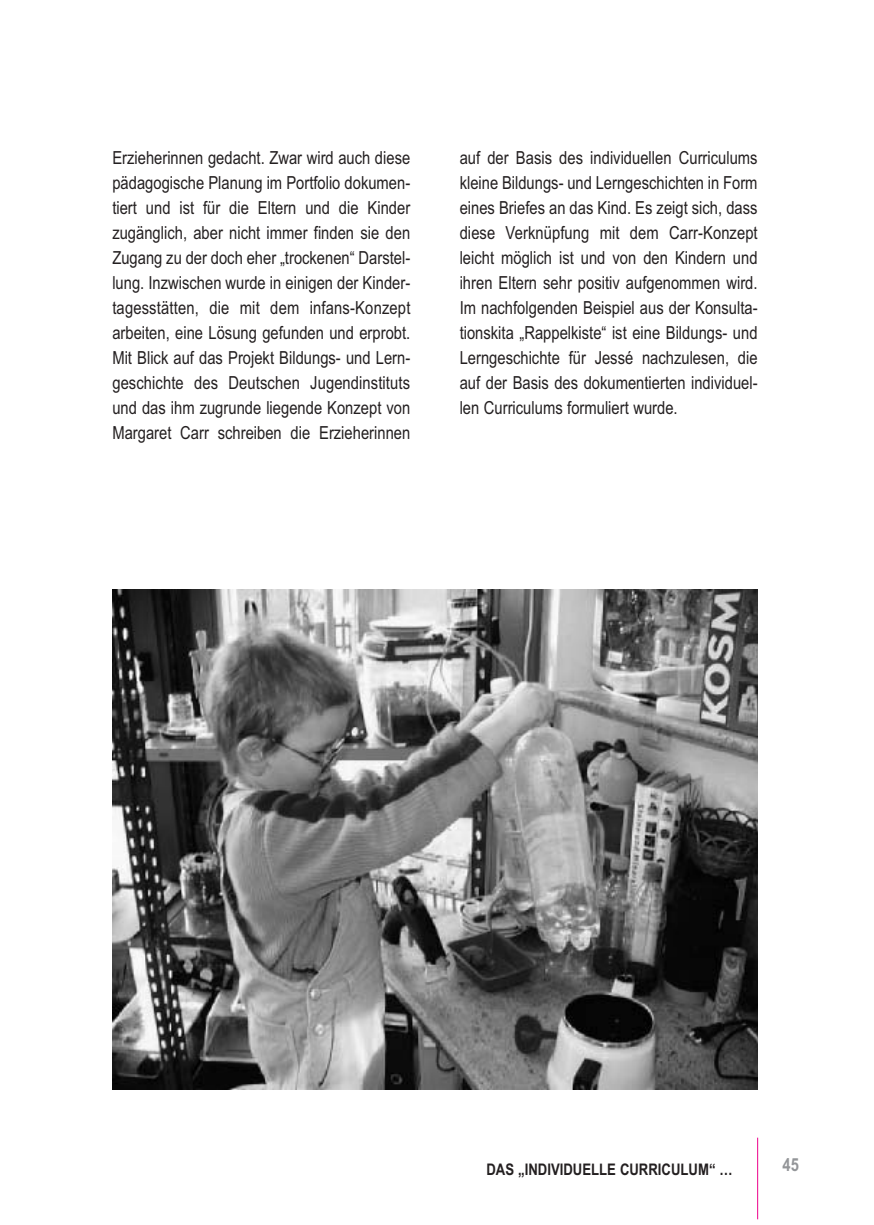
<style>
.page{position:relative;width:874px;height:1225px;background:#fff}
.page>*{position:absolute;margin:0;border:0;box-sizing:border-box;transform-origin:0 0}
.t1{font:18px/25px "Arial Narrow";color:#231f20;text-align:justify}
.t2{font:700 18px "Arial Narrow";color:#939598}
.t3{font:700 16px "Arial Narrow";color:#231f20}
</style>
<div class="page">
<hr style="left:756px;top:1137px;width:1px;height:82px;background:#ed028c">
<img style="left:112px;top:589px;width:645px;height:500px">
<p class="t1" style="left:112px;top:145px;width:299px">Erzieherinnen gedacht. Zwar wird auch diese pädagogische Planung im Portfolio dokumen&shy;tiert und ist für die Eltern und die Kinder zugänglich, aber nicht immer finden sie den Zugang zu der doch eher „trockenen“ Darstel&shy;lung. Inzwischen wurde in einigen der Kinder&shy;tagesstätten, die mit dem infans-Konzept arbeiten, eine Lösung gefunden und erprobt.<br>Mit Blick auf das Projekt Bildungs- und Lern&shy;geschichte des Deutschen Jugendinstituts und das ihm zugrunde liegende Konzept von Margaret Carr schreiben die Erzieherinnen</p>
<p class="t1" style="left:459px;top:145px;width:299px">auf der Basis des individuellen Curriculums kleine Bildungs- und Lerngeschichten in Form eines Briefes an das Kind. Es zeigt sich, dass diese Verknüpfung mit dem Carr-Konzept leicht möglich ist und von den Kindern und ihren Eltern sehr positiv aufgenommen wird.<br>Im nachfolgenden Beispiel aus der Konsulta&shy;tionskita „Rappelkiste“ ist eine Bildungs- und Lerngeschichte für Jessé nachzulesen, die auf der Basis des dokumentierten individuel&shy;len Curriculums formuliert wurde.</p>
<p class="t3" style="left:486px;top:1160px;width:247px">DAS „INDIVIDUELLE CURRICULUM“ …</p>
<p class="t2" style="left:782px;top:1154px;width:18px">45</p>
</div>
